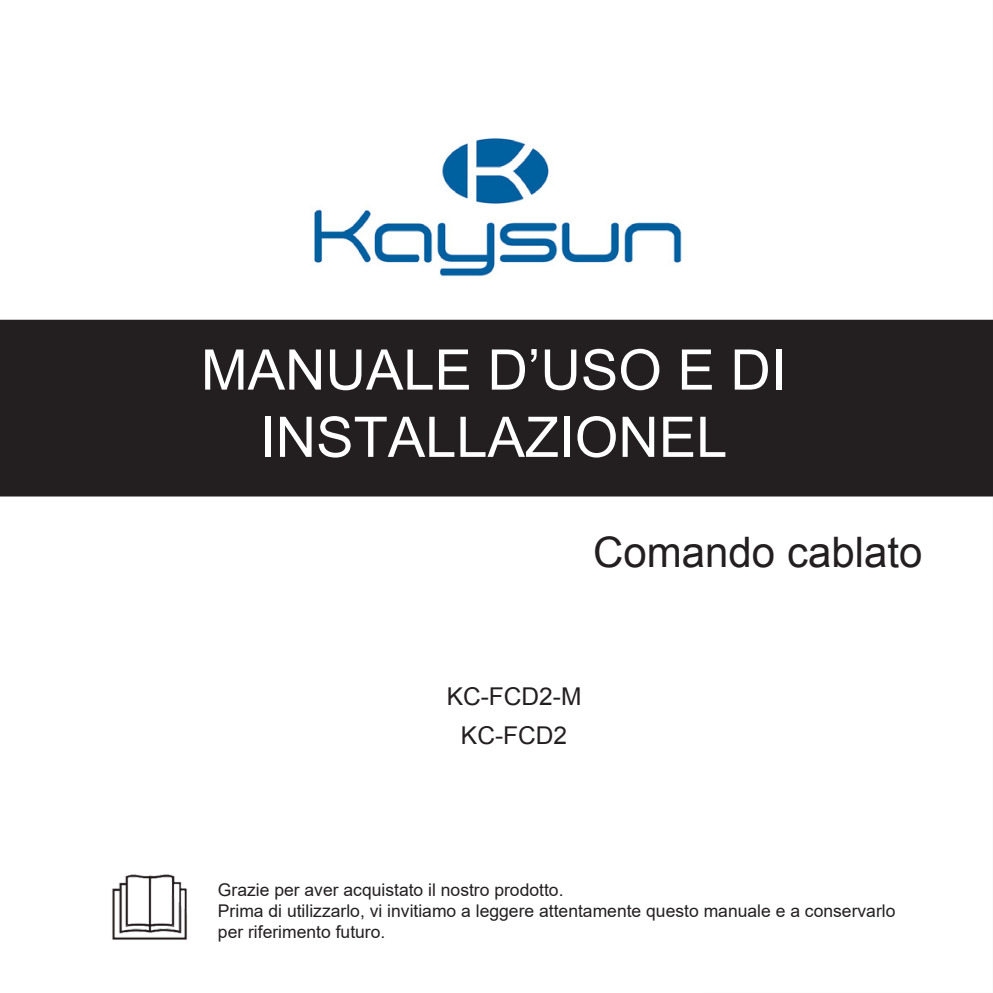
<style>
.page{position:relative;width:993px;height:993px;background:#fff}
.page>*{position:absolute;margin:0;border:0;box-sizing:border-box;transform-origin:0 0}
.t1{font:56px/67.2px "Arial";color:#fff;text-align:center}
.t2{font:42px "Arial";color:#231f20}
.t3{font:24.5px/38.5px "Arial";color:#231f20;text-align:center}
.t4{font:17.5px/21px "Arial";color:#231f20}
.s1{font-style:inherit}
</style>
<div class="page">
<div style="left:0;top:320px;width:992px;height:176px;background:#231f20"></div>
<div style="left:0;top:319px;width:992px;height:177px;border:1px solid #231f20"></div>
<img style="left:314px;top:138px;width:368px;height:139px">
<img style="left:112px;top:874px;width:75px;height:66px">
<h1 class="t1" style="left:201px;top:337px;width:586px">MANUALE D’USO E DI<br>INSTALLAZIONE<span class="s1">L</span></h1>
<h2 class="t2" style="left:593px;top:524px;width:331px">Comando cablato</h2>
<h3 class="t3" style="left:446px;top:677px;width:136px">KC-FCD2-M<br>KC-FCD2</h3>
<p class="t4" style="left:218px;top:878px;width:678px">Grazie per aver acquistato il nostro prodotto.<br>Prima di utilizzarlo, vi invitiamo a leggere attentamente questo manuale e a conservarlo per riferimento futuro.</p>
</div>
